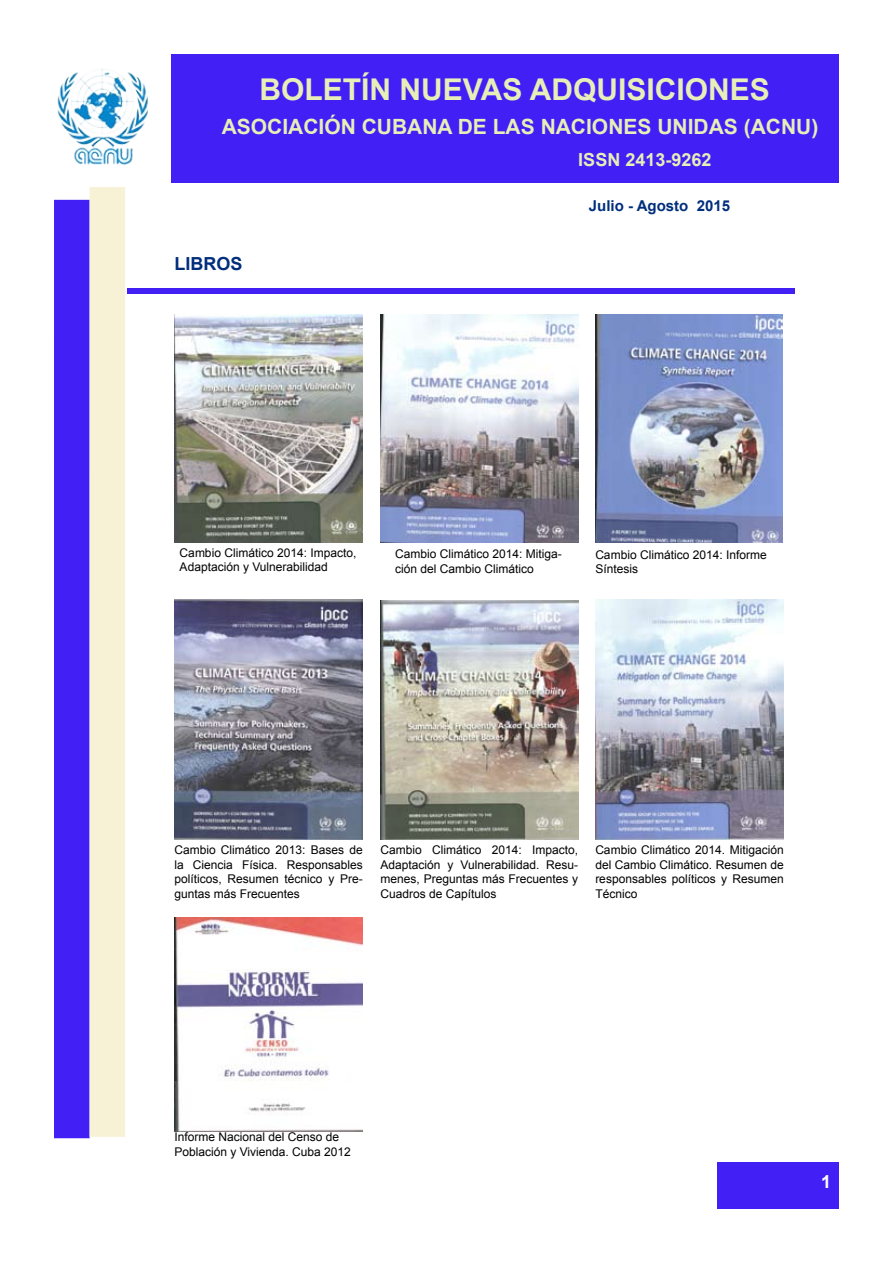
<style>
.page{position:relative;width:893px;height:1263px;background:#fff}
.page>*{position:absolute;margin:0;border:0;box-sizing:border-box;transform-origin:0 0}
.t1{font:700 30px "Arial";color:#e7eeb7}
.t2{font:700 21px "Arial";color:#e7eeb7}
.t3{font:700 18px "Arial";color:#e7eeb7}
.t4{font:700 18px "Arial";color:#002e7c}
.t5{font:700 18px "Arial";color:#fff}
.t6{font:700 15px "Arial";color:#002e7c}
.t7{font:12px/14.4px "Arial";color:#000}
</style>
<div class="page">
<div style="left:172px;top:54px;width:667px;height:129px;background:#4220f5"></div>
<img style="left:57px;top:69px;width:92px;height:96px">
<div style="left:54px;top:200px;width:36px;height:938px;background:#4220f5"></div>
<div style="left:90px;top:187px;width:35px;height:950px;background:#f7f2d6"></div>
<div style="left:717px;top:1162px;width:122px;height:47px;background:#4220f5"></div>
<div style="left:128px;top:288px;width:667px;height:5px;background:#4220f5"></div>
<img style="left:174px;top:315px;width:189px;height:228px">
<img style="left:381px;top:315px;width:197px;height:228px">
<img style="left:595px;top:315px;width:188px;height:228px">
<img style="left:174px;top:599px;width:189px;height:240px">
<img style="left:381px;top:600px;width:197px;height:239px">
<img style="left:595px;top:600px;width:189px;height:239px">
<img style="left:174px;top:918px;width:189px;height:214px">
<h1 class="t1" style="left:260px;top:70px;width:512px">BOLETÍN NUEVAS ADQUISICIONES</h1>
<h2 class="t2" style="left:222px;top:113px;width:598px">ASOCIACIÓN CUBANA DE LAS NACIONES UNIDAS (ACNU)</h2>
<h3 class="t3" style="left:578px;top:148px;width:135px">ISSN 2413-9262</h3>
<h3 class="t4" style="left:174px;top:252px;width:70px">LIBROS</h3>
<p class="t6" style="left:589px;top:196px;width:143px">Julio - Agosto 2015</p>
<p class="t7" style="left:180px;top:546px;width:178px">Cambio Climático 2014: Impacto,<br>Adaptación y Vulnerabilidad</p>
<p class="t7" style="left:395px;top:547px;width:168px">Cambio Climático 2014: Mitiga&shy;ción del Cambio Climático</p>
<p class="t7" style="left:595px;top:547px;width:173px">Cambio Climático 2014: Informe<br>Síntesis</p>
<p class="t7" style="left:174px;top:843px;width:190px;text-align:justify">Cambio Climático 2013: Bases de la Ciencia Física. Responsables políticos, Resumen técnico y Pre&shy;guntas más Frecuentes</p>
<p class="t7" style="left:381px;top:843px;width:199px;text-align:justify">Cambio Climático 2014: Impacto, Adaptación y Vulnerabilidad. Resu&shy;menes, Preguntas más Frecuentes y Cuadros de Capítulos</p>
<p class="t7" style="left:595px;top:843px;width:190px;text-align:justify">Cambio Climático 2014. Mitigación del Cambio Climático. Resumen de responsables políticos y Resumen Técnico</p>
<p class="t7" style="left:174px;top:1130px;width:178px">Informe Nacional del Censo de<br>Población y Vivienda. Cuba 2012</p>
<h3 class="t5" style="left:821px;top:1170px;width:12px">1</h3>
</div>
